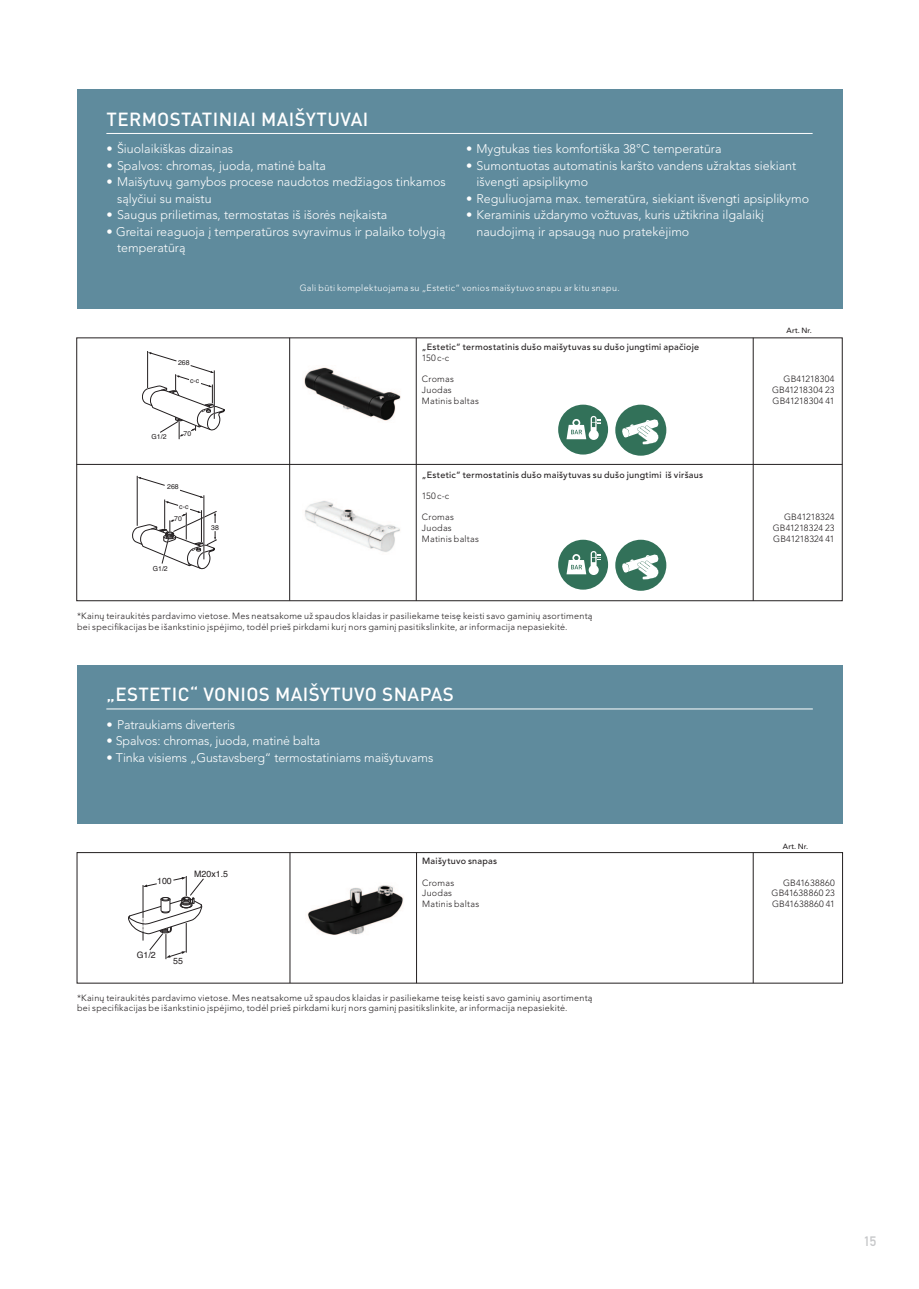
<style>
.page{position:relative;width:919px;height:1289px;background:#fff}
.page>*{position:absolute;margin:0;border:0;box-sizing:border-box;transform-origin:0 0}
.t1{font:500 18.75px "DIN Pro";letter-spacing:.02em;color:#fff}
.t2{font:13.5px "DIN Mittelschrift";color:#c7c8ca}
.t3{font:300 12.45px/16.5px "Avenir LT Pro";color:#fff}
.t4{font:300 9px/10.6px "Avenir LT Pro";letter-spacing:.025em;color:#231f20}
.t5{font:500 9px "Avenir LT Pro";letter-spacing:.025em;color:#231f20}
.t6{font:300 9px "Avenir LT Pro";letter-spacing:.035em;color:#fff}
.t7{font:300 9px "Avenir LT Pro";letter-spacing:.005em;color:#231f20}
.t8{font:8.85px "Helvetica";color:#231f20}
.t9{font:500 7.5px "Avenir LT Pro";letter-spacing:.02em;color:#231f20}
.t10{font:6.9px/12px "Helvetica";color:#231f20}
</style>
<div class="page">
<div style="left:77px;top:665px;width:765px;height:158px;background:#5f8b9d"></div>
<div style="left:77px;top:89px;width:765px;height:219px;background:#5f8b9d"></div>
<hr style="left:106px;top:708px;width:706px;height:1px;background:#fff">
<hr style="left:106px;top:133px;width:706px;height:1px;background:#fff">
<div style="left:77px;top:852px;width:765px;height:131px;border:1px solid #231f20"></div>
<div style="left:77px;top:338px;width:765px;height:263px;border:1px solid #231f20"></div>
<hr style="left:752px;top:852px;width:1px;height:131px;background:#231f20">
<hr style="left:416px;top:852px;width:1px;height:131px;background:#231f20">
<hr style="left:290px;top:852px;width:1px;height:131px;background:#231f20">
<hr style="left:752px;top:338px;width:1px;height:263px;background:#231f20">
<hr style="left:416px;top:338px;width:1px;height:263px;background:#231f20">
<hr style="left:289px;top:338px;width:1px;height:262px;background:#231f20">
<hr style="left:77px;top:464px;width:765px;height:1px;background:#231f20">
<img style="left:307px;top:885px;width:97px;height:50px">
<div style="left:615px;top:404px;width:51px;height:51px;background:#327159;border-radius:50%"></div>
<svg style="left:622px;top:419px;width:37px;height:25px"></svg>
<div style="left:558px;top:404px;width:50px;height:50px;background:#327159;border-radius:50%"></div>
<svg style="left:566px;top:416px;width:35px;height:24px"></svg>
<img style="left:304px;top:367px;width:97px;height:54px">
<hr style="left:147px;top:351px;width:1px;height:37px;background:#231f20">
<svg style="left:142px;top:352px;width:82px;height:87px"></svg>
<svg style="left:128px;top:876px;width:76px;height:83px"></svg>
<div style="left:615px;top:539px;width:51px;height:51px;background:#327159;border-radius:50%"></div>
<svg style="left:622px;top:554px;width:37px;height:25px"></svg>
<div style="left:558px;top:539px;width:50px;height:50px;background:#327159;border-radius:50%"></div>
<svg style="left:566px;top:551px;width:35px;height:24px"></svg>
<img style="left:305px;top:500px;width:95px;height:52px">
<hr style="left:137px;top:476px;width:1px;height:50px;background:#231f20">
<svg style="left:132px;top:477px;width:85px;height:92px"></svg>
<h1 class="t1" style="left:106px;top:112px;width:263px">TERMOSTATINIAI MAIŠYTUVAI</h1>
<h3 class="t3" style="left:106px;top:142px;width:128px">• Šiuolaikiškas dizainas</h3>
<h3 class="t3" style="left:106px;top:158px;width:221px">• Spalvos: chromas, juoda, matinė balta</h3>
<h3 class="t3" style="left:117px;top:175px;width:330px;text-indent:-11px">• Maišytuvų gamybos procese naudotos medžiagos tinkamos sąlyčiui su maistu</h3>
<h3 class="t3" style="left:106px;top:208px;width:282px">• Saugus prilietimas, termostatas iš išorės neįkaista</h3>
<h3 class="t3" style="left:117px;top:224px;width:330px;text-indent:-11px">• Greitai reaguoja į temperatūros svyravimus ir palaiko tolygią temperatūrą</h3>
<h3 class="t3" style="left:466px;top:142px;width:257px">• Mygtukas ties komfortiška 38°C temperatūra</h3>
<h3 class="t3" style="left:476px;top:158px;width:321px;text-indent:-11px">• Sumontuotas automatinis karšto vandens užraktas siekiant išvengti apsiplikymo</h3>
<h3 class="t3" style="left:466px;top:191px;width:344px">• Reguliuojama max. temeratūra, siekiant išvengti apsiplikymo</h3>
<h3 class="t3" style="left:476px;top:208px;width:289px;text-indent:-11px">• Keraminis uždarymo vožtuvas, kuris užtikrina ilgalaikį naudojimą ir apsaugą nuo pratekėjimo</h3>
<p class="t10" style="left:178px;top:357px;width:13px">268</p>
<p class="t10" style="left:190px;top:375px;width:11px">c-c</p>
<p class="t10" style="left:151px;top:431px;width:17px">G1/2</p>
<p class="t10" style="left:183px;top:428px;width:9px">70</p>
<p class="t10" style="left:167px;top:481px;width:13px">268</p>
<p class="t10" style="left:174px;top:501px;width:16px;text-indent:5px">c-c<br>70</p>
<p class="t10" style="left:153px;top:563px;width:17px">G1/2</p>
<p class="t10" style="left:211px;top:521px;width:9px">38</p>
<p class="t6" style="left:299px;top:284px;width:321px">Gali būti komplektuojama su „Estetic” vonios maišytuvo snapu ar kitu snapu.</p>
<p class="t9" style="left:786px;top:327px;width:27px">Art. Nr.</p>
<p class="t5" style="left:422px;top:343px;width:279px">„Estetic” termostatinis dušo maišytuvas su dušo jungtimi apačioje</p>
<p class="t4" style="left:422px;top:353px;width:29px">150 c-c</p>
<p class="t4" style="left:422px;top:374px;width:33px">Cromas</p>
<p class="t4" style="left:783px;top:374px;width:53px">GB41218304</p>
<p class="t4" style="left:422px;top:385px;width:31px">Juodas</p>
<p class="t4" style="left:772px;top:385px;width:64px">GB41218304 23</p>
<p class="t4" style="left:422px;top:396px;width:59px">Matinis baltas</p>
<p class="t4" style="left:772px;top:396px;width:64px">GB41218304 41</p>
<p class="t5" style="left:422px;top:470px;width:283px">„Estetic” termostatinis dušo maišytuvas su dušo jungtimi iš viršaus</p>
<p class="t4" style="left:422px;top:491px;width:29px">150 c-c</p>
<p class="t4" style="left:422px;top:512px;width:33px">Cromas</p>
<p class="t4" style="left:784px;top:512px;width:52px">GB41218324</p>
<p class="t4" style="left:422px;top:523px;width:31px">Juodas</p>
<p class="t4" style="left:772px;top:523px;width:63px">GB41218324 23</p>
<p class="t4" style="left:422px;top:534px;width:59px">Matinis baltas</p>
<p class="t7" style="left:773px;top:534px;width:63px">GB41218324 41</p>
<p class="t4" style="left:77px;top:611px;width:517px">*Kainų teiraukitės pardavimo vietose. Mes neatsakome už spaudos klaidas ir pasiliekame teisę keisti savo gaminių asortimentą bei specifikacijas be išankstinio įspėjimo, todėl prieš pirkdami kurį nors gaminį pasitikslinkite, ar informacija nepasiekitė.</p>
<h1 class="t1" style="left:106px;top:687px;width:349px">„ESTETIC“ VONIOS MAIŠYTUVO SNAPAS</h1>
<h3 class="t3" style="left:106px;top:717px;width:130px">• Patraukiams diverteris</h3>
<h3 class="t3" style="left:106px;top:733px;width:215px">• Spalvos: chromas, juoda, matinė balta</h3>
<h3 class="t3" style="left:106px;top:750px;width:328px">• Tinka visiems „Gustavsberg“ termostatiniams maišytuvams</h3>
<p class="t9" style="left:782px;top:842px;width:27px">Art. Nr.</p>
<p class="t8" style="left:157px;top:877px;width:16px">100</p>
<p class="t8" style="left:194px;top:870px;width:35px">M20x1.5</p>
<p class="t8" style="left:137px;top:952px;width:21px">G1/2</p>
<p class="t8" style="left:173px;top:957px;width:11px">55</p>
<p class="t5" style="left:422px;top:857px;width:76px">Maišytuvo snapas</p>
<p class="t4" style="left:422px;top:877px;width:33px">Cromas</p>
<p class="t4" style="left:783px;top:877px;width:53px">GB41638860</p>
<p class="t4" style="left:422px;top:888px;width:31px">Juodas</p>
<p class="t4" style="left:771px;top:888px;width:65px">GB41638860 23</p>
<p class="t4" style="left:422px;top:899px;width:59px">Matinis baltas</p>
<p class="t4" style="left:772px;top:899px;width:64px">GB41638860 41</p>
<p class="t4" style="left:77px;top:992px;width:517px">*Kainų teiraukitės pardavimo vietose. Mes neatsakome už spaudos klaidas ir pasiliekame teisę keisti savo gaminių asortimentą bei specifikacijas be išankstinio įspėjimo, todėl prieš pirkdami kurį nors gaminį pasitikslinkite, ar informacija nepasiekitė.</p>
<h2 class="t2" style="left:863px;top:1235px;width:14px">15</h2>
</div>
